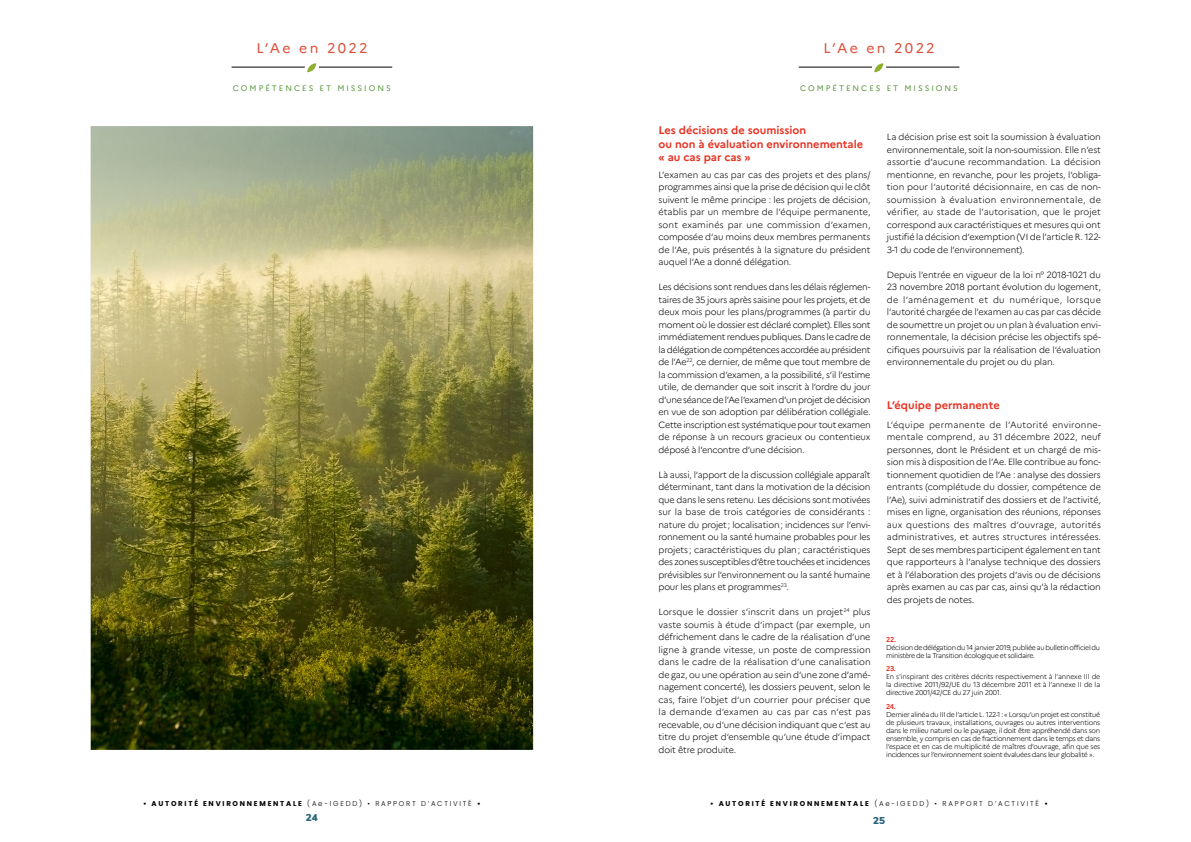
<style>
.page{position:relative;width:1191px;height:842px;background:#fff}
.page>*{position:absolute;margin:0;border:0;box-sizing:border-box;transform-origin:0 0}
.t1{font:14px "Marianne";letter-spacing:.165em;color:#dd4d37}
.INTER1{font:700 11px/13.2px "Marianne";color:#e63323}
.t2{font:900 10px "Nunito";color:#266278}
.TXT_COURANT{font:300 9px/12.5px "Marianne";letter-spacing:-.01em;color:#000;text-align:justify}
.t3{font:8px "Marianne";letter-spacing:.25em;color:#5c9942}
.NOTE_BAS_DE_PAGE{font:300 7px/8px "Marianne";letter-spacing:-.04em;color:#000;text-align:justify}
.t4{font:300 7px "Poppins";letter-spacing:.25em;color:#000}
.NOTE_BAS_DE_PAGE_N{font:700 7px "Marianne";color:#e63323}
.s1{font-weight:700}
</style>
<div class="page">
<svg style="left:307px;top:63px;width:9px;height:9px"></svg>
<hr style="left:231px;top:67px;width:74px;height:1px;background:#000">
<hr style="left:319px;top:67px;width:73px;height:1px;background:#000">
<svg style="left:874px;top:63px;width:9px;height:9px"></svg>
<hr style="left:798px;top:67px;width:74px;height:1px;background:#000">
<hr style="left:886px;top:67px;width:73px;height:1px;background:#000">
<img style="left:91px;top:126px;width:442px;height:624px">
<h1 class="t1" style="left:256px;top:39px;width:113px">L’Ae en 2022</h1>
<h1 class="t1" style="left:823px;top:39px;width:113px">L’Ae en 2022</h1>
<p class="t3" style="left:233px;top:83px;width:159px">COMPÉTENCES ET MISSIONS</p>
<p class="t3" style="left:800px;top:83px;width:159px">COMPÉTENCES ET MISSIONS</p>
<p class="INTER1" style="left:658px;top:124px;width:206px">Les décisions de soumission<br>ou non à évaluation environnementale « au cas par cas »</p>
<p class="TXT_COURANT" style="left:658px;top:168px;width:214px">L’examen au cas par cas des projets et des plans/ programmes ainsi que la prise de décision qui le clôt suivent le même principe : les projets de décision, établis par un membre de l’équipe permanente, sont examinés par une commission d’examen, composée d’au moins deux membres permanents de l’Ae, puis présentés à la signature du président auquel l’Ae a donné délégation.</p>
<p class="TXT_COURANT" style="left:658px;top:281px;width:214px">Les décisions sont rendues dans les délais réglemen&shy;taires de 35 jours après saisine pour les projets, et de deux mois pour les plans/programmes (à partir du moment où le dossier est déclaré complet). Elles sont immédiatement rendues publiques. Dans le cadre de la délégation de compétences accordée au président de l’Ae<sup>22</sup>, ce dernier, de même que tout membre de la commission d’examen, a la possibilité, s’il l’estime utile, de demander que soit inscrit à l’ordre du jour d’une séance de l’Ae l’examen d’un projet de décision en vue de son adoption par délibération collégiale.<br>Cette inscription est systématique pour tout examen de réponse à un recours gracieux ou contentieux déposé à l’encontre d’une décision.</p>
<p class="TXT_COURANT" style="left:658px;top:468px;width:214px">Là aussi, l’apport de la discussion collégiale apparaît déterminant, tant dans la motivation de la décision que dans le sens retenu. Les décisions sont motivées sur la base de trois catégories de considérants : nature du projet; localisation; incidences sur l’envi&shy;ronnement ou la santé humaine probables pour les projets; caractéristiques du plan; caractéristiques des zones susceptibles d’être touchées et incidences prévisibles sur l’environnement ou la santé humaine pour les plans et programmes<sup>23</sup>.</p>
<p class="TXT_COURANT" style="left:658px;top:606px;width:214px">Lorsque le dossier s’inscrit dans un projet<sup>24</sup> plus vaste soumis à étude d’impact (par exemple, un défrichement dans le cadre de la réalisation d’une ligne à grande vitesse, un poste de compression dans le cadre de la réalisation d’une canalisation de gaz, ou une opération au sein d’une zone d’amé&shy;nagement concerté), les dossiers peuvent, selon le cas, faire l’objet d’un courrier pour préciser que la demande d’examen au cas par cas n’est pas recevable, ou d’une décision indiquant que c’est au titre du projet d’ensemble qu’une étude d’impact doit être produite.</p>
<p class="TXT_COURANT" style="left:887px;top:131px;width:216px">La décision prise est soit la soumission à évaluation environnementale, soit la non-soumission. Elle n’est assortie d’aucune recommandation. La décision mentionne, en revanche, pour les projets, l’obliga&shy;tion pour l’autorité décisionnaire, en cas de non&shy;soumission à évaluation environnementale, de vérifier, au stade de l’autorisation, que le projet correspond aux caractéristiques et mesures qui ont justifié la décision d’exemption (VI de l’article R. 122- 3-1 du code de l’environnement).</p>
<p class="TXT_COURANT" style="left:887px;top:268px;width:216px">Depuis l’entrée en vigueur de la loi n° 2018-1021 du 23 novembre 2018 portant évolution du logement, de l’aménagement et du numérique, lorsque l’autorité chargée de l’examen au cas par cas décide de soumettre un projet ou un plan à évaluation envi&shy;ronnementale, la décision précise les objectifs spé&shy;cifiques poursuivis par la réalisation de l’évaluation environnementale du projet ou du plan.</p>
<p class="INTER1" style="left:887px;top:399px;width:114px">L’équipe permanente</p>
<p class="TXT_COURANT" style="left:887px;top:418px;width:216px">L’équipe permanente de l’Autorité environne&shy;mentale comprend, au 31 décembre 2022, neuf personnes, dont le Président et un chargé de mis&shy;sion mis à disposition de l’Ae. Elle contribue au fonc&shy;tionnement quotidien de l’Ae : analyse des dossiers entrants (complétude du dossier, compétence de l’Ae), suivi administratif des dossiers et de l’activité, mises en ligne, organisation des réunions, réponses aux questions des maîtres d’ouvrage, autorités administratives, et autres structures intéressées.<br>Sept de ses membres participent également en tant que rapporteurs à l’analyse technique des dossiers et à l’élaboration des projets d’avis ou de décisions après examen au cas par cas, ainsi qu’à la rédaction des projets de notes.</p>
<p class="NOTE_BAS_DE_PAGE_N" style="left:886px;top:635px;width:11px">22.</p>
<p class="NOTE_BAS_DE_PAGE" style="left:886px;top:643px;width:215px">Décision de délégation du 14 janvier 2019, publiée au bulletin officiel du ministère de la Transition écologique et solidaire.</p>
<p class="NOTE_BAS_DE_PAGE_N" style="left:886px;top:664px;width:11px">23.</p>
<p class="NOTE_BAS_DE_PAGE" style="left:886px;top:673px;width:216px">En s’inspirant des critères décrits respectivement à l’annexe III de la directive 2011/92/UE du 13 décembre 2011 et à l’annexe II de la directive 2001/42/CE du 27 juin 2001.</p>
<p class="NOTE_BAS_DE_PAGE_N" style="left:886px;top:702px;width:11px">24.</p>
<p class="NOTE_BAS_DE_PAGE" style="left:886px;top:710px;width:216px">Dernier alinéa du III de l’article L. 122-1 : « Lorsqu’un projet est constitué de plusieurs travaux, installations, ouvrages ou autres interventions dans le milieu naturel ou le paysage, il doit être appréhendé dans son ensemble, y compris en cas de fractionnement dans le temps et dans l’espace et en cas de multiplicité de maîtres d’ouvrage, afin que ses incidences sur l’environnement soient évaluées dans leur globalité ».</p>
<p class="t4" style="left:143px;top:799px;width:339px"><span class="s1">• AUTORITÉ ENVIRONNEMENTALE</span> (Ae-IGEDD) • RAPPORT D’ACTIVITÉ <span class="s1">•</span></p>
<p class="t4" style="left:710px;top:799px;width:339px"><span class="s1">• AUTORITÉ ENVIRONNEMENTALE</span> (Ae-IGEDD) • RAPPORT D’ACTIVITÉ <span class="s1">•</span></p>
<p class="t2" style="left:306px;top:810px;width:14px">24</p>
<p class="t2" style="left:873px;top:813px;width:14px">25</p>
</div>
